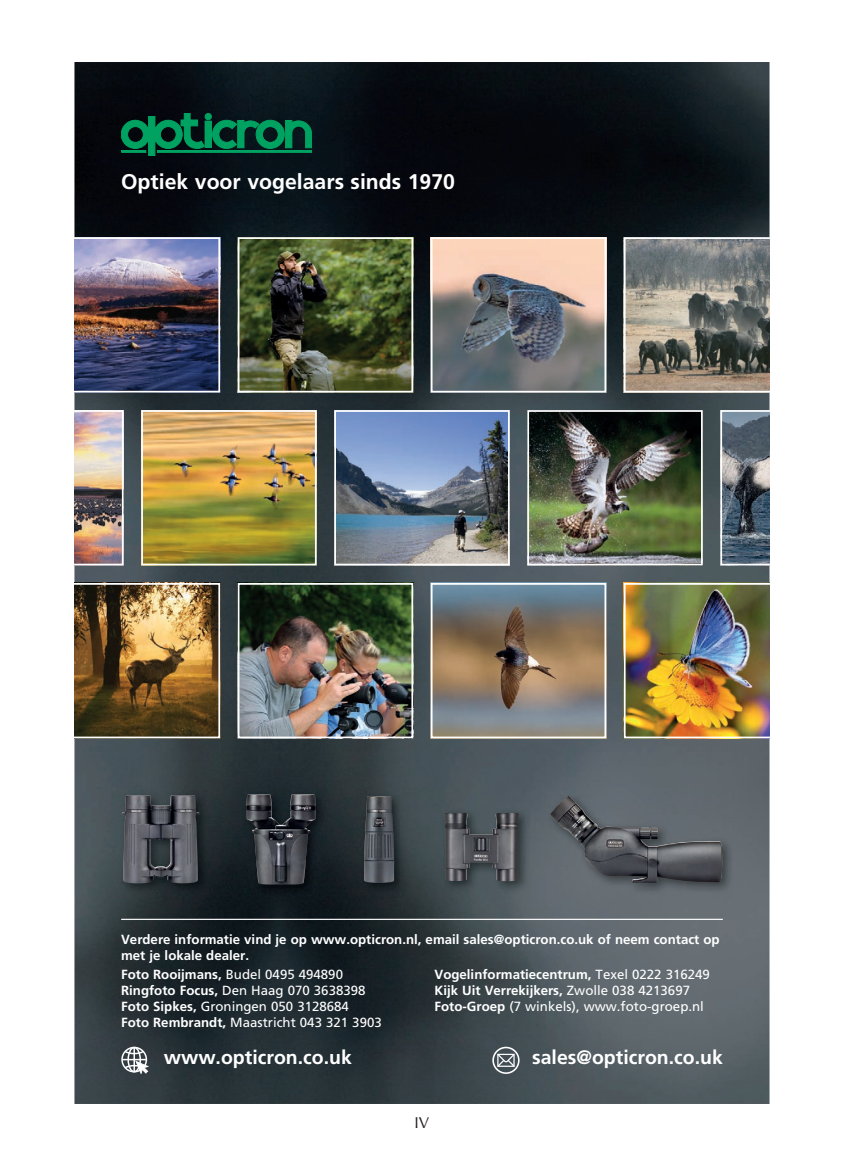
<style>
.page{position:relative;width:844px;height:1166px;background:#fff}
.page>*{position:absolute;margin:0;border:0;box-sizing:border-box;transform-origin:0 0}
.t1{font:700 21.18px "Frutiger";color:#fff}
.t2{font:700 19.43px "Frutiger";color:#fff}
.t3{font:15.75px "Optima";color:#231f20}
.t4{font:13.3px/15.9px "Frutiger";color:#fff}
.t5{font:700 13.3px/15.9px "Frutiger";color:#fff}
.s1{font-weight:700}
</style>
<div class="page">
<img style="left:74px;top:62px;width:695px;height:1042px">
<p class="t1" style="left:121px;top:169px;width:335px">Optiek voor vogelaars sinds 1970</p>
<p class="t5" style="left:121px;top:931px;width:600px">Verdere informatie vind je op www.opticron.nl, email sales@opticron.co.uk of neem contact op met je lokale dealer.</p>
<p class="t4" style="left:121px;top:966px;width:262px"><span class="s1">Foto Rooijmans,</span> Budel 0495 494890<br><span class="s1">Ringfoto Focus,</span> Den Haag 070 3638398<br><span class="s1">Foto Sipkes,</span> Groningen 050 3128684<br><span class="s1">Foto Rembrandt,</span> Maastricht 043 321 3903</p>
<p class="t4" style="left:434px;top:966px;width:277px"><span class="s1">Vogelinformatiecentrum,</span> Texel 0222 316249<br><span class="s1">Kijk Uit Verrekijkers,</span> Zwolle 038 4213697<br><span class="s1">Foto-Groep</span> (7 winkels), www.foto-groep.nl</p>
<p class="t2" style="left:164px;top:1046px;width:189px">www.opticron.co.uk</p>
<p class="t2" style="left:532px;top:1046px;width:192px">sales@opticron.co.uk</p>
<p class="t3" style="left:414px;top:1114px;width:16px">IV</p>
</div>
